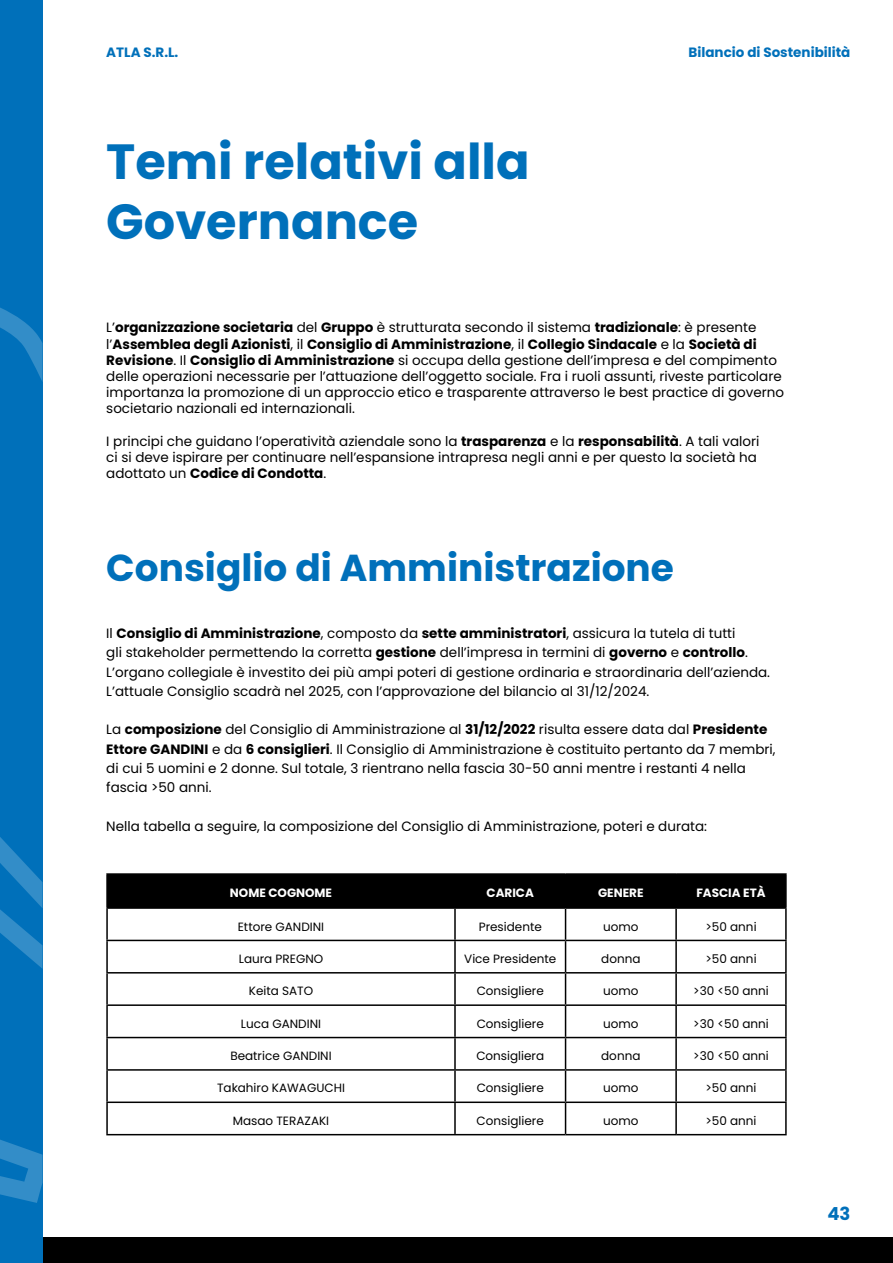
<style>
.page{position:relative;width:893px;height:1263px;background:#fff}
.page>*{position:absolute;margin:0;border:0;box-sizing:border-box;transform-origin:0 0}
.t1{font:700 49.35px/59.2px "Poppins";color:#0070ba}
.t2{font:700 37.5px "Poppins";color:#0070ba}
.t3{font:700 18px "Poppins";color:#0070ba}
.t4{font:13.5px/16.2px "Poppins";color:#000}
.t5{font:700 13.5px "Poppins";color:#0070ba}
.t6{font:12px "Poppins";color:#000}
.t7{font:700 12px "Poppins";color:#fff}
.s1{font-weight:700}
</style>
<div class="page">
<div style="left:108px;top:875px;width:677px;height:32px;background:#000"></div>
<svg style="left:108px;top:909px;width:677px;height:225px"></svg>
<hr style="left:106px;top:873px;width:349px;height:2px;background:#000">
<hr style="left:106px;top:875px;width:2px;height:32px;background:#000">
<hr style="left:455px;top:873px;width:111px;height:2px;background:#000">
<hr style="left:454px;top:875px;width:2px;height:32px;background:#000">
<hr style="left:566px;top:873px;width:110px;height:2px;background:#000">
<hr style="left:565px;top:875px;width:1px;height:32px;background:#000">
<hr style="left:676px;top:873px;width:111px;height:2px;background:#000">
<hr style="left:675px;top:875px;width:2px;height:32px;background:#000">
<hr style="left:785px;top:875px;width:2px;height:32px;background:#000">
<hr style="left:106px;top:907px;width:349px;height:2px;background:#000">
<hr style="left:106px;top:909px;width:2px;height:31px;background:#000">
<hr style="left:455px;top:907px;width:111px;height:2px;background:#000">
<hr style="left:454px;top:909px;width:2px;height:31px;background:#000">
<hr style="left:566px;top:907px;width:110px;height:2px;background:#000">
<hr style="left:565px;top:909px;width:1px;height:31px;background:#000">
<hr style="left:676px;top:907px;width:111px;height:2px;background:#000">
<hr style="left:675px;top:909px;width:2px;height:31px;background:#000">
<hr style="left:785px;top:909px;width:2px;height:31px;background:#000">
<hr style="left:106px;top:940px;width:349px;height:1px;background:#000">
<hr style="left:106px;top:941px;width:2px;height:31px;background:#000">
<hr style="left:455px;top:940px;width:111px;height:1px;background:#000">
<hr style="left:454px;top:941px;width:2px;height:31px;background:#000">
<hr style="left:566px;top:940px;width:110px;height:1px;background:#000">
<hr style="left:565px;top:941px;width:1px;height:31px;background:#000">
<hr style="left:676px;top:940px;width:111px;height:1px;background:#000">
<hr style="left:675px;top:941px;width:2px;height:31px;background:#000">
<hr style="left:785px;top:941px;width:2px;height:31px;background:#000">
<hr style="left:106px;top:972px;width:349px;height:1px;background:#000">
<hr style="left:106px;top:973px;width:2px;height:31px;background:#000">
<hr style="left:455px;top:972px;width:111px;height:1px;background:#000">
<hr style="left:454px;top:973px;width:2px;height:31px;background:#000">
<hr style="left:566px;top:972px;width:110px;height:1px;background:#000">
<hr style="left:565px;top:973px;width:1px;height:31px;background:#000">
<hr style="left:676px;top:972px;width:111px;height:1px;background:#000">
<hr style="left:675px;top:973px;width:2px;height:31px;background:#000">
<hr style="left:785px;top:973px;width:2px;height:31px;background:#000">
<hr style="left:106px;top:1004px;width:349px;height:2px;background:#000">
<hr style="left:106px;top:1006px;width:2px;height:31px;background:#000">
<hr style="left:455px;top:1004px;width:111px;height:2px;background:#000">
<hr style="left:454px;top:1006px;width:2px;height:31px;background:#000">
<hr style="left:566px;top:1004px;width:110px;height:2px;background:#000">
<hr style="left:565px;top:1006px;width:1px;height:31px;background:#000">
<hr style="left:676px;top:1004px;width:111px;height:2px;background:#000">
<hr style="left:675px;top:1006px;width:2px;height:31px;background:#000">
<hr style="left:785px;top:1006px;width:2px;height:31px;background:#000">
<hr style="left:106px;top:1037px;width:349px;height:1px;background:#000">
<hr style="left:106px;top:1038px;width:2px;height:31px;background:#000">
<hr style="left:455px;top:1037px;width:111px;height:1px;background:#000">
<hr style="left:454px;top:1038px;width:2px;height:31px;background:#000">
<hr style="left:566px;top:1037px;width:110px;height:1px;background:#000">
<hr style="left:565px;top:1038px;width:1px;height:31px;background:#000">
<hr style="left:676px;top:1037px;width:111px;height:1px;background:#000">
<hr style="left:675px;top:1038px;width:2px;height:31px;background:#000">
<hr style="left:785px;top:1038px;width:2px;height:31px;background:#000">
<hr style="left:106px;top:1069px;width:349px;height:2px;background:#000">
<hr style="left:106px;top:1071px;width:2px;height:30px;background:#000">
<hr style="left:455px;top:1069px;width:111px;height:2px;background:#000">
<hr style="left:454px;top:1071px;width:2px;height:30px;background:#000">
<hr style="left:566px;top:1069px;width:110px;height:2px;background:#000">
<hr style="left:565px;top:1071px;width:1px;height:30px;background:#000">
<hr style="left:676px;top:1069px;width:111px;height:2px;background:#000">
<hr style="left:675px;top:1071px;width:2px;height:30px;background:#000">
<hr style="left:785px;top:1071px;width:2px;height:30px;background:#000">
<hr style="left:106px;top:1101px;width:349px;height:2px;background:#000">
<hr style="left:106px;top:1103px;width:2px;height:31px;background:#000">
<hr style="left:455px;top:1101px;width:111px;height:2px;background:#000">
<hr style="left:454px;top:1103px;width:2px;height:31px;background:#000">
<hr style="left:566px;top:1101px;width:110px;height:2px;background:#000">
<hr style="left:565px;top:1103px;width:1px;height:31px;background:#000">
<hr style="left:676px;top:1101px;width:111px;height:2px;background:#000">
<hr style="left:675px;top:1103px;width:2px;height:31px;background:#000">
<hr style="left:785px;top:1103px;width:2px;height:31px;background:#000">
<hr style="left:106px;top:1134px;width:349px;height:1px;background:#000">
<hr style="left:455px;top:1134px;width:111px;height:1px;background:#000">
<hr style="left:566px;top:1134px;width:110px;height:1px;background:#000">
<hr style="left:676px;top:1134px;width:111px;height:1px;background:#000">
<div style="left:43px;top:1237px;width:850px;height:26px;background:#000"></div>
<div style="left:0;top:0;width:43px;height:1263px;background:#0070ba"></div>
<svg style="left:0;top:307px;width:43px;height:75px"></svg>
<svg style="left:0;top:837px;width:43px;height:132px"></svg>
<svg style="left:0;top:1139px;width:43px;height:64px"></svg>
<p class="t5" style="left:106px;top:44px;width:74px">ATLA S.R.L.</p>
<p class="t5" style="left:689px;top:44px;width:163px">Bilancio di Sostenibilità</p>
<h1 class="t1" style="left:106px;top:133px;width:425px">Temi relativi alla<br>Governance</h1>
<p class="t4" style="left:106px;top:320px;width:679px">L’<span class="s1">organizzazione societaria</span> del <span class="s1">Gruppo</span> è strutturata secondo il sistema <span class="s1">tradizionale</span>: è presente l’<span class="s1">Assemblea degli Azionisti</span>, il <span class="s1">Consiglio di Amministrazione</span>, il <span class="s1">Collegio Sindacale</span> e la <span class="s1">Società di Revisione</span>. Il <span class="s1">Consiglio di Amministrazione</span> si occupa della gestione dell’impresa e del compimento delle operazioni necessarie per l’attuazione dell’oggetto sociale. Fra i ruoli assunti, riveste particolare importanza la promozione di un approccio etico e trasparente attraverso le best practice di governo societario nazionali ed internazionali.</p>
<p class="t4" style="left:106px;top:433px;width:655px">I principi che guidano l’operatività aziendale sono la <span class="s1">trasparenza</span> e la <span class="s1">responsabilità</span>. A tali valori ci si deve ispirare per continuare nell’espansione intrapresa negli anni e per questo la società ha adottato un <span class="s1">Codice di Condotta</span>.</p>
<h2 class="t2" style="left:106px;top:546px;width:569px">Consiglio di Amministrazione</h2>
<p class="t4" style="left:106px;top:624px;width:665px;line-height:19.2px">Il <span class="s1">Consiglio di Amministrazione</span>, composto da <span class="s1">sette amministratori</span>, assicura la tutela di tutti<br>gli stakeholder permettendo la corretta <span class="s1">gestione</span> dell’impresa in termini di <span class="s1">governo</span> e <span class="s1">controllo</span>.<br>L’organo collegiale è investito dei più ampi poteri di gestione ordinaria e straordinaria dell’azienda.<br>L’attuale Consiglio scadrà nel 2025, con l’approvazione del bilancio al 31/12/2024.</p>
<p class="t4" style="left:106px;top:720px;width:671px;line-height:19.2px">La <span class="s1">composizione</span> del Consiglio di Amministrazione al <span class="s1">31/12/2022</span> risulta essere data dal <span class="s1">Presidente Ettore GANDINI</span> e da <span class="s1">6 consiglieri</span>. Il Consiglio di Amministrazione è costituito pertanto da 7 membri, di cui 5 uomini e 2 donne. Sul totale, 3 rientrano nella fascia 30-50 anni mentre i restanti 4 nella fascia &gt;50 anni.</p>
<p class="t4" style="left:106px;top:818px;width:602px">Nella tabella a seguire, la composizione del Consiglio di Amministrazione, poteri e durata:</p>
<p class="t7" style="left:230px;top:886px;width:104px">NOME COGNOME</p>
<p class="t7" style="left:487px;top:886px;width:49px">CARICA</p>
<p class="t7" style="left:598px;top:886px;width:47px">GENERE</p>
<p class="t7" style="left:696px;top:886px;width:71px">FASCIA ETÀ</p>
<p class="t6" style="left:238px;top:919px;width:88px">Ettore GANDINI</p>
<p class="t6" style="left:479px;top:919px;width:65px">Presidente</p>
<p class="t6" style="left:603px;top:919px;width:37px">uomo</p>
<p class="t6" style="left:705px;top:919px;width:53px">&gt;50 anni</p>
<p class="t6" style="left:239px;top:952px;width:86px">Laura PREGNO</p>
<p class="t6" style="left:464px;top:952px;width:94px">Vice Presidente</p>
<p class="t6" style="left:601px;top:952px;width:41px">donna</p>
<p class="t6" style="left:705px;top:952px;width:53px">&gt;50 anni</p>
<p class="t6" style="left:249px;top:984px;width:66px">Keita SATO</p>
<p class="t6" style="left:477px;top:984px;width:69px">Consigliere</p>
<p class="t6" style="left:603px;top:984px;width:37px">uomo</p>
<p class="t6" style="left:693px;top:984px;width:77px">&gt;30 &lt;50 anni</p>
<p class="t6" style="left:241px;top:1016px;width:82px">Luca GANDINI</p>
<p class="t6" style="left:477px;top:1016px;width:69px">Consigliere</p>
<p class="t6" style="left:603px;top:1016px;width:37px">uomo</p>
<p class="t6" style="left:693px;top:1016px;width:77px">&gt;30 &lt;50 anni</p>
<p class="t6" style="left:230px;top:1049px;width:103px">Beatrice GANDINI</p>
<p class="t6" style="left:476px;top:1049px;width:69px">Consigliera</p>
<p class="t6" style="left:601px;top:1049px;width:41px">donna</p>
<p class="t6" style="left:693px;top:1049px;width:77px">&gt;30 &lt;50 anni</p>
<p class="t6" style="left:217px;top:1081px;width:129px">Takahiro KAWAGUCHI</p>
<p class="t6" style="left:477px;top:1081px;width:69px">Consigliere</p>
<p class="t6" style="left:603px;top:1081px;width:37px">uomo</p>
<p class="t6" style="left:705px;top:1081px;width:53px">&gt;50 anni</p>
<p class="t6" style="left:233px;top:1113px;width:98px">Masao TERAZAKI</p>
<p class="t6" style="left:477px;top:1113px;width:69px">Consigliere</p>
<p class="t6" style="left:603px;top:1113px;width:37px">uomo</p>
<p class="t6" style="left:705px;top:1113px;width:53px">&gt;50 anni</p>
<h3 class="t3" style="left:827px;top:1204px;width:25px">43</h3>
</div>
